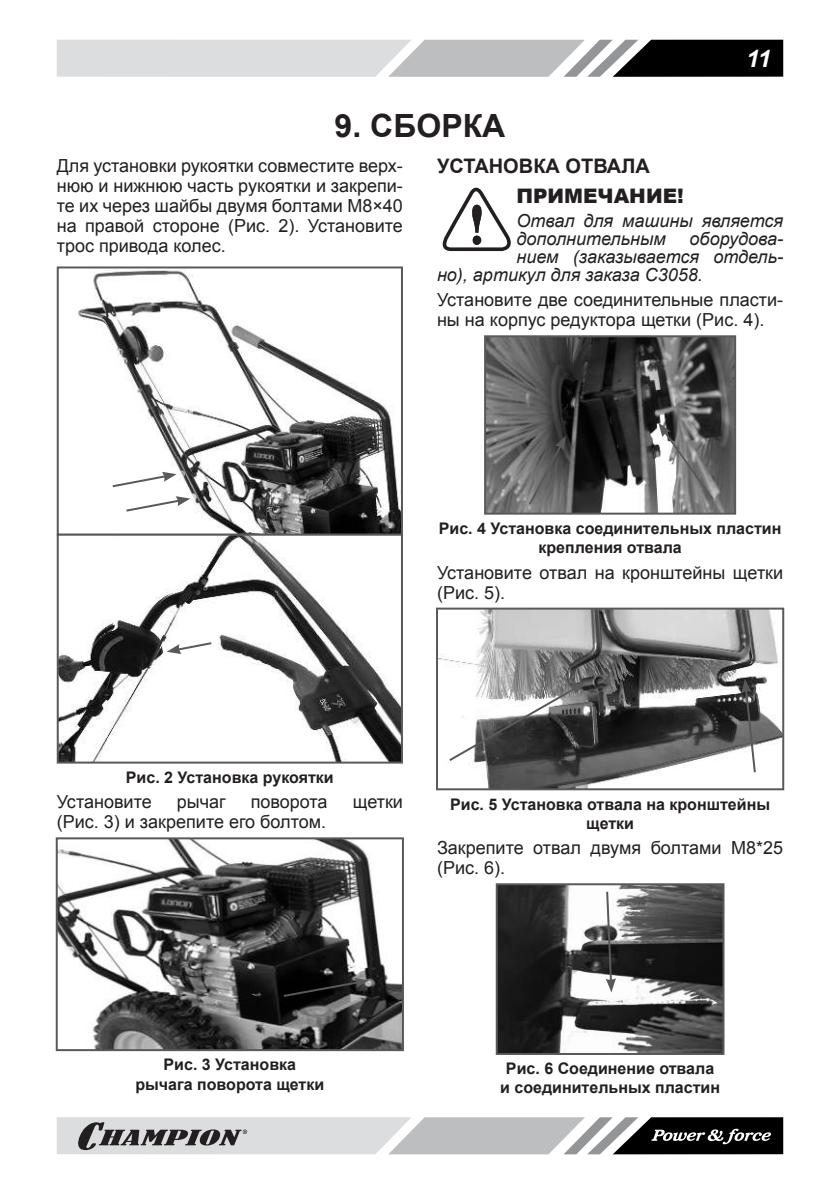
<style>
.page{position:relative;width:840px;height:1191px;background:#fff}
.page>*{position:absolute;margin:0;border:0;box-sizing:border-box;transform-origin:0 0}
.t1{font:700 32px "Arial";color:#231f20}
.t2{font:italic 700 24px "Arial";color:#fff}
.t3{font:700 20px "Arial";color:#231f20}
.t4{font:900 20px "Arial";color:#231f20}
.t5{font:18px/20px "Arial";color:#231f20}
.t6{font:italic 18px/18px "Arial";color:#231f20}
.t7{font:700 16px/19.2px "Arial";color:#231f20;text-align:center}
</style>
<div class="page">
<svg style="left:57px;top:40px;width:725px;height:37px"></svg>
<svg style="left:57px;top:1117px;width:725px;height:37px"></svg>
<img style="left:60px;top:270px;width:340px;height:490px">
<div style="left:57px;top:266px;width:346px;height:269px;border:2px solid #58595b"></div>
<div style="left:57px;top:534px;width:346px;height:229px;border:2px solid #58595b"></div>
<svg style="left:110px;top:472px;width:66px;height:16px"></svg>
<svg style="left:124px;top:496px;width:66px;height:17px"></svg>
<svg style="left:167px;top:641px;width:46px;height:13px"></svg>
<img style="left:59px;top:840px;width:342px;height:208px">
<div style="left:56px;top:837px;width:348px;height:214px;border:2px solid #58595b"></div>
<svg style="left:281px;top:978px;width:88px;height:20px"></svg>
<svg style="left:442px;top:188px;width:69px;height:63px"></svg>
<img style="left:487px;top:338px;width:245px;height:173px">
<div style="left:484px;top:335px;width:251px;height:179px;border:2px solid #58595b"></div>
<svg style="left:526px;top:436px;width:39px;height:71px"></svg>
<svg style="left:658px;top:423px;width:57px;height:79px"></svg>
<img style="left:439px;top:610px;width:341px;height:177px">
<div style="left:436px;top:607px;width:347px;height:183px;border:2px solid #58595b"></div>
<svg style="left:447px;top:683px;width:137px;height:80px"></svg>
<svg style="left:740px;top:678px;width:16px;height:96px"></svg>
<img style="left:498px;top:886px;width:223px;height:166px">
<div style="left:495px;top:883px;width:229px;height:172px;border:2px solid #58595b"></div>
<svg style="left:604px;top:889px;width:11px;height:103px"></svg>
<h2 class="t2" style="left:745px;top:44px;width:26px">11</h2>
<h1 class="t1" style="left:334px;top:104px;width:172px">9. СБОРКА</h1>
<p class="t5" style="left:57px;top:156px;width:347px;text-align:justify">Для установки рукоятки совместите верх&shy;нюю и нижнюю часть рукоятки и закрепи&shy;те их через шайбы двумя болтами M8×40 на правой стороне (Рис. 2). Установите трос привода колес.</p>
<p class="t3" style="left:437px;top:153px;width:214px">УСТАНОВКА ОТВАЛА</p>
<p class="t4" style="left:516px;top:181px;width:169px">ПРИМЕЧАНИЕ!</p>
<p class="t6" style="left:516px;top:212px;width:268px">Отвал для машины является дополнительным</p>
<p class="t6" style="left:689px;top:230px;width:95px">оборудова-</p>
<p class="t6" style="left:516px;top:248px;width:268px">нием (заказывается отдель-</p>
<p class="t6" style="left:437px;top:266px;width:267px">но), артикул для заказа С3058.</p>
<p class="t5" style="left:437px;top:290px;width:347px">Установите две соединительные пласти&shy;ны на корпус редуктора щетки (Рис. 4).</p>
<p class="t7" style="left:438px;top:519px;width:344px">Рис. 4 Установка соединительных пластин крепления отвала</p>
<p class="t5" style="left:437px;top:562px;width:347px">Установите отвал на кронштейны щетки (Рис. 5).</p>
<p class="t7" style="left:126px;top:768px;width:209px">Рис. 2 Установка рукоятки</p>
<p class="t5" style="left:57px;top:792px;width:96px">Установите</p>
<p class="t5" style="left:177px;top:792px;width:50px">рычаг</p>
<p class="t5" style="left:251px;top:792px;width:78px">поворота</p>
<p class="t5" style="left:352px;top:792px;width:52px">щетки</p>
<p class="t5" style="left:57px;top:812px;width:271px">(Рис. 3) и закрепите его болтом.</p>
<p class="t7" style="left:450px;top:794px;width:321px">Рис. 5 Установка отвала на кронштейны щетки</p>
<p class="t5" style="left:437px;top:838px;width:347px">Закрепите отвал двумя болтами M8*25 (Рис. 6).</p>
<p class="t7" style="left:135px;top:1055px;width:190px">Рис. 3 Установка рычага поворота щетки</p>
<p class="t7" style="left:500px;top:1059px;width:221px">Рис. 6 Соединение отвала и соединительных пластин</p>
</div>
